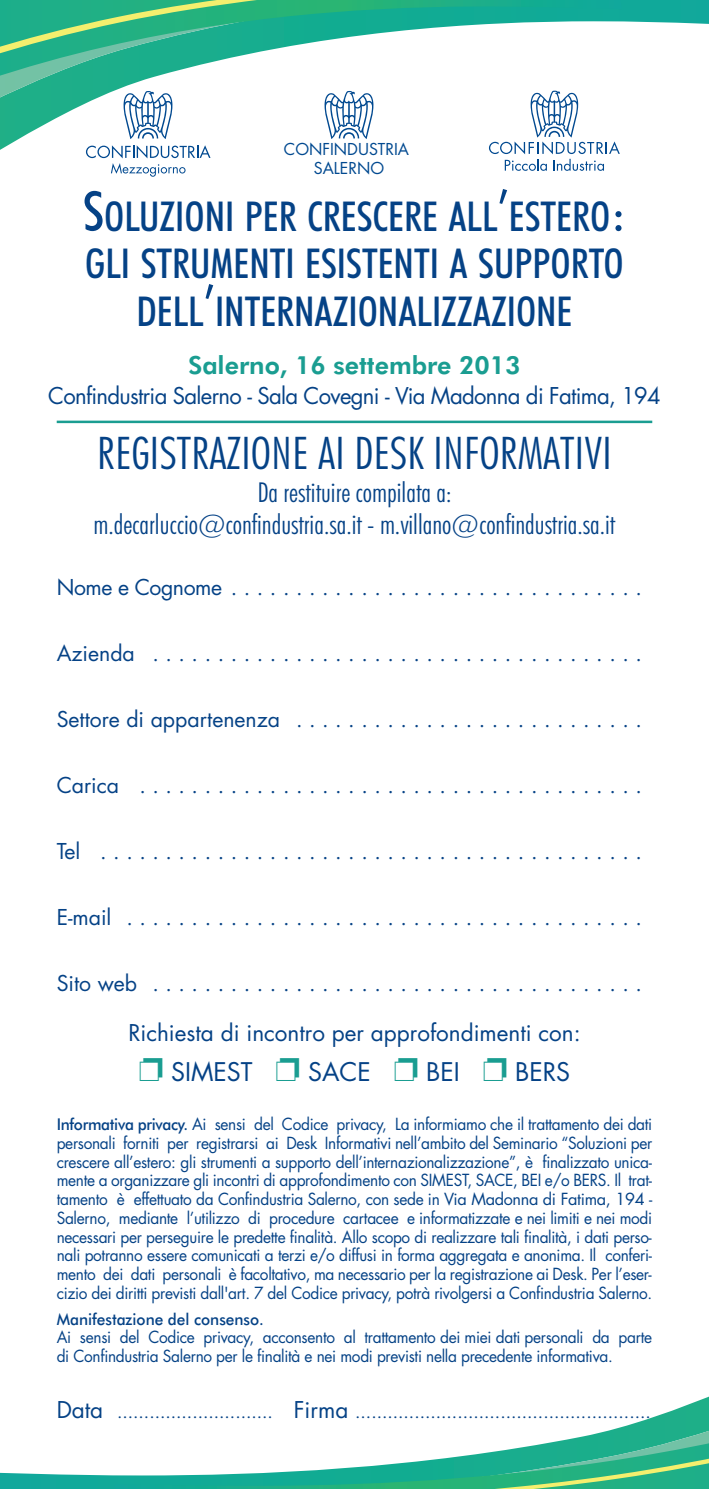
<style>
.page{position:relative;width:709px;height:1489px;background:#fff}
.page>*{position:absolute;margin:0;border:0;box-sizing:border-box;transform-origin:0 0}
.t1{font:300 condensed 45px "Futura BT";color:#054286;scale:1.05 1}
.t2{font:500 condensed 41.25px/47.5px "Futura BT";color:#054286;text-align:center}
.t3{font:300 condensed 27.5px/32.5px "Futura BT";color:#054286;text-align:center}
.t4{font:800 25px "Futura BT";color:#1a9d91}
.t5{font:25px "Futura";color:#054286}
.t6{font:22.5px "Futura";letter-spacing:-.03em;color:#054286}
.t7{font:22.5px "Futura";color:#054286}
.t8{font:21.25px "Futura";color:#054286}
.t9{font:21.25px "Futura";letter-spacing:-.02em;color:#054286}
.t10{font:17.5px "Futura";color:#054286}
.t11{font:16.25px/18.8px "Futura";letter-spacing:-.02em;color:#054286;text-align:justify;scale:.95 1}
.t12{font:500 16.25px "Futura BT";color:#054286;scale:.95 1}
.t13{font:16px/19.2px "Futura";color:#014990;text-align:center}
.s1{font-size:55px}
.s2{font-family:"Futura BT";font-weight:500}
.s3{font-size:22.5px}
</style>
<div class="page">
<svg style="left:622px;top:0;width:87px;height:24px;background:#1fada0"></svg>
<svg style="left:551px;top:0;width:71px;height:91px"></svg>
<svg style="left:0;top:0;width:551px;height:158px"></svg>
<svg style="left:0;top:1472px;width:114px;height:16px;background:#32b4a9"></svg>
<svg style="left:114px;top:1475px;width:71px;height:13px"></svg>
<svg style="left:185px;top:1396px;width:524px;height:92px"></svg>
<hr style="left:57px;top:420px;width:595px;height:3px;background:#1a9d91">
<svg style="left:123px;top:91px;width:50px;height:48px"></svg>
<svg style="left:86px;top:145px;width:124px;height:32px"></svg>
<svg style="left:323px;top:91px;width:51px;height:48px"></svg>
<svg style="left:489px;top:91px;width:131px;height:80px"></svg>
<p class="t13" style="left:284px;top:141px;width:127px">CONFINDUSTRIA<br>SALERNO</p>
<h2 class="t2" style="left:83px;top:195px;width:544px"><span class="s1">S</span>OLUZIONI PER CRESCERE ALL<span class="s1">’</span>ESTERO<span class="s1">:<br></span>GLI STRUMENTI ESISTENTI A SUPPORTO<br>DELL<span class="s1">’</span>INTERNAZIONALIZZAZIONE</h2>
<h3 class="t4" style="left:188px;top:355px;width:334px">Salerno, 16 settembre 2013</h3>
<h3 class="t6" style="left:48px;top:385px;width:614px">Confindustria Salerno - Sala Covegni - Via Madonna di Fatima, 194</h3>
<h1 class="t1" style="left:97px;top:435px;width:492px">REGISTRAZIONE AI DESK INFORMATIVI</h1>
<h3 class="t3" style="left:93px;top:478px;width:523px">Da restituire compilata a:<br>m.decarluccio@confindustria.sa.it - m.villano@confindustria.sa.it</h3>
<h3 class="t9" style="left:57px;top:577px;width:587px">Nome e Cognome . . . . . . . . . . . . . . . . . . . . . . . . . . . . . . . .</h3>
<h3 class="t8" style="left:57px;top:643px;width:587px">Azienda . . . . . . . . . . . . . . . . . . . . . . . . . . . . . . . . . . . . . .</h3>
<h3 class="t8" style="left:57px;top:709px;width:587px">Settore di appartenenza . . . . . . . . . . . . . . . . . . . . . . . . . . .</h3>
<h3 class="t8" style="left:57px;top:775px;width:587px">Carica . . . . . . . . . . . . . . . . . . . . . . . . . . . . . . . . . . . . . . .</h3>
<h3 class="t8" style="left:57px;top:841px;width:587px">Tel . . . . . . . . . . . . . . . . . . . . . . . . . . . . . . . . . . . . . . . . . .</h3>
<h3 class="t8" style="left:57px;top:907px;width:587px">E-mail . . . . . . . . . . . . . . . . . . . . . . . . . . . . . . . . . . . . . . . .</h3>
<h3 class="t8" style="left:57px;top:973px;width:587px">Sito web . . . . . . . . . . . . . . . . . . . . . . . . . . . . . . . . . . . . . .</h3>
<h3 class="t7" style="left:128px;top:1022px;width:454px">Richiesta di incontro per approfondimenti con:</h3>
<h3 class="t5" style="left:171px;top:1060px;width:83px">SIMEST</h3>
<h3 class="t5" style="left:308px;top:1060px;width:64px">SACE</h3>
<h3 class="t5" style="left:426px;top:1060px;width:35px">BEI</h3>
<h3 class="t5" style="left:515px;top:1060px;width:57px">BERS</h3>
<p class="t11" style="left:57px;top:1115px;width:628px"><span class="s2">Informativa privacy.</span> Ai sensi del Codice privacy, La informiamo che il trattamento dei dati personali forniti per registrarsi ai Desk Informativi nell’ambito del Seminario “Soluzioni per crescere all’estero: gli strumenti a supporto dell’internazionalizzazione”, è finalizzato unica&shy;mente a organizzare gli incontri di approfondimento con SIMEST, SACE, BEI e/o BERS. Il trat&shy;tamento è effettuato da Confindustria Salerno, con sede in Via Madonna di Fatima, 194 - Salerno, mediante l’utilizzo di procedure cartacee e informatizzate e nei limiti e nei modi necessari per perseguire le predette finalità. Allo scopo di realizzare tali finalità, i dati perso&shy;nali potranno essere comunicati a terzi e/o diffusi in forma aggregata e anonima. Il conferi&shy;mento dei dati personali è facoltativo, ma necessario per la registrazione ai Desk. Per l’eser&shy;cizio dei diritti previsti dall'art. 7 del Codice privacy, potrà rivolgersi a Confindustria Salerno.</p>
<p class="t12" style="left:57px;top:1312px;width:219px">Manifestazione del consenso.</p>
<p class="t11" style="left:57px;top:1329px;width:628px">Ai sensi del Codice privacy, acconsento al trattamento dei miei dati personali da parte di Confindustria Salerno per le finalità e nei modi previsti nella precedente informativa.</p>
<p class="t10" style="left:57px;top:1403px;width:595px"><span class="s3">Data</span> ............................. <span class="s3">Firma</span> .......................................................</p>
</div>
